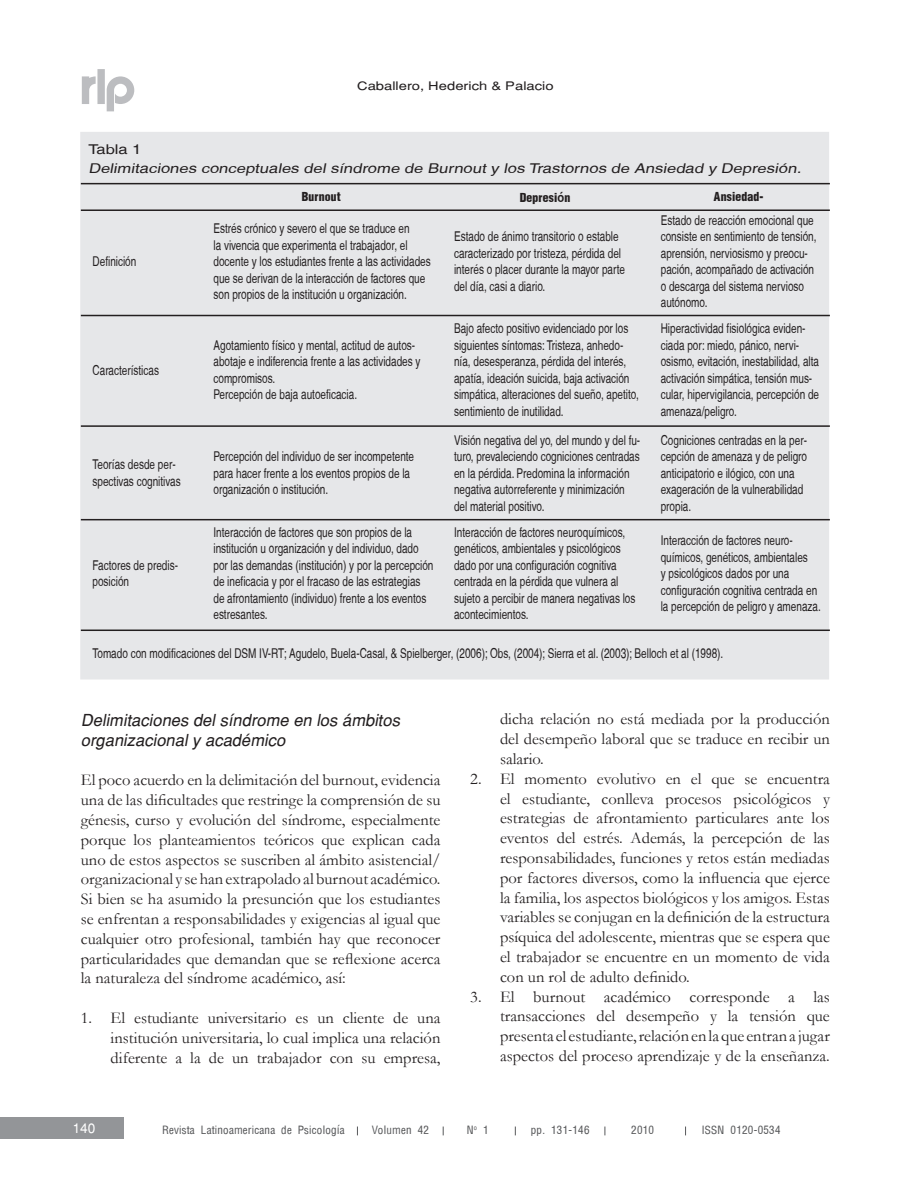
<style>
.page{position:relative;width:915px;height:1191px;background:#fff}
.page>*{position:absolute;margin:0;border:0;box-sizing:border-box;transform-origin:0 0}
.t1{font:16.5px/19.8px "Garamond";color:#231f20;text-align:justify}
.t2{font:italic 16.5px/19.8px "Helvetica";color:#231f20}
.t3{font:condensed 13.5px/16.5px "Helvetica";color:#231f20;scale:.9 1}
.t4{font:italic condensed 13.5px "Helvetica";color:#231f20;scale:1.5 1}
.t5{font:13.5px "Helvetica Condensed Black Se";color:#231f20}
.t6{font:condensed 13.5px "Helvetica";color:#231f20;scale:1.5 1}
.t7{font:13.5px "Helvetica";color:#fff}
.t8{font:100 condensed 12.75px "Helvetica";color:#57585a}
.t9{font:11.7px "Helvetica";color:#231f20;scale:1.25 1}
.s1{font-family:"Helvetica";font-weight:700;font-stretch:condensed}
.s2{font-weight:400}
</style>
<div class="page">
<div style="left:0;top:1117px;width:124px;height:21px;background:#939598"></div>
<svg style="left:82px;top:69px;width:52px;height:42px"></svg>
<div style="left:80px;top:132px;width:748px;height:547px;background:#e6e7e9"></div>
<hr style="left:81px;top:183px;width:748px;height:1px;background:#231f20">
<hr style="left:81px;top:209px;width:748px;height:2px;background:#231f20">
<hr style="left:81px;top:315px;width:748px;height:1px;background:#231f20">
<hr style="left:81px;top:425px;width:748px;height:2px;background:#231f20">
<hr style="left:81px;top:519px;width:748px;height:1px;background:#231f20">
<hr style="left:81px;top:629px;width:748px;height:2px;background:#231f20">
<p class="t9" style="left:357px;top:78px;width:159px">Caballero, Hederich &amp; Palacio</p>
<p class="t6" style="left:88px;top:141px;width:37px">Tabla 1</p>
<p class="t4" style="left:88px;top:161px;width:478px">Delimitaciones conceptuales del síndrome de Burnout y los Trastornos de Ansiedad y Depresión.</p>
<p class="t5" style="left:302px;top:191px;width:41px">Burnout</p>
<p class="t5" style="left:519px;top:191px;width:52px">Depresi<span class="s1">ó</span>n</p>
<p class="t5" style="left:713px;top:191px;width:51px">Ansiedad-</p>
<p class="t3" style="left:93px;top:253px;width:50px">Definición</p>
<p class="t3" style="left:93px;top:362px;width:75px">Características</p>
<p class="t3" style="left:213px;top:220px;width:243px">Estrés crónico y severo el que se traduce en<br>la vivencia que experimenta el trabajador, el docente y los estudiantes frente a las actividades que se derivan de la interacción de factores que son propios de la institución u organización.</p>
<p class="t3" style="left:454px;top:228px;width:191px">Estado de ánimo transitorio o estable caracterizado por tristeza, pérdida del interés o placer durante la mayor parte del día, casi a diario.</p>
<p class="t3" style="left:660px;top:212px;width:174px">Estado de reacción emocional que consiste en sentimiento de tensión, aprensión, nerviosismo y preocu&shy;pación, acompañado de activación o descarga del sistema nervioso autónomo.</p>
<p class="t3" style="left:213px;top:337px;width:231px">Agotamiento físico y mental, actitud de autos&shy;abotaje e indiferencia frente a las actividades y compromisos.<br>Percepción de baja autoeficacia.</p>
<p class="t3" style="left:454px;top:320px;width:207px">Bajo afecto positivo evidenciado por los siguientes síntomas: Tristeza, anhedo&shy;nía, desesperanza, pérdida del interés, apatía, ideación suicida, baja activación simpática, alteraciones del sueño, apetito, sentimiento de inutilidad.</p>
<p class="t3" style="left:660px;top:320px;width:177px">Hiperactividad fisiológica eviden&shy;ciada por: miedo, pánico, nervi&shy;osismo, evitación, inestabilidad, alta activación simpática, tensión mus&shy;cular, hipervigilancia, percepción de amenaza/peligro.</p>
<p class="t3" style="left:93px;top:456px;width:99px">Teorías desde per&shy;spectivas cognitivas</p>
<p class="t3" style="left:213px;top:448px;width:224px">Percepción del individuo de ser incompetente para hacer frente a los eventos propios de la organización o institución.</p>
<p class="t3" style="left:454px;top:431px;width:208px">Visión negativa del yo, del mundo y del fu&shy;turo, prevaleciendo cogniciones centradas en la pérdida. Predomina la información negativa autorreferente y minimización del material positivo.</p>
<p class="t3" style="left:660px;top:431px;width:164px">Cogniciones centradas en la per&shy;cepción de amenaza y de peligro anticipatorio e ilógico, con una exageración de la vulnerabilidad propia.</p>
<p class="t3" style="left:213px;top:524px;width:246px">Interacción de factores que son propios de la institución u organización y del individuo, dado por las demandas (institución) y por la percepción de ineficacia y por el fracaso de las estrategias de afrontamiento (individuo) frente a los eventos estresantes.</p>
<p class="t3" style="left:454px;top:524px;width:203px">Interacción de factores neuroquímicos, genéticos, ambientales y psicológicos dado por una configuración cognitiva centrada en la pérdida que vulnera al sujeto a percibir de manera negativas los acontecimientos.</p>
<p class="t3" style="left:660px;top:532px;width:179px">Interacción de factores neuro&shy;químicos, genéticos, ambientales<br>y psicológicos dados por una configuración cognitiva centrada en la percepción de peligro y amenaza.</p>
<p class="t3" style="left:92px;top:644px;width:702px">Tomado con modificaciones del DSM IV-RT; Agudelo, Buela-Casal, &amp; Spielberger, (2006); Obs, (2004); Sierra et al. (2003); Belloch et al (1998).</p>
<p class="t3" style="left:92px;top:557px;width:96px">Factores de predis&shy;posición</p>
<p class="t2" style="left:81px;top:710px;width:324px">Delimitaciones del síndrome en los ámbitos organizacional y académico</p>
<p class="t1" style="left:81px;top:770px;width:361px">El poco acuerdo en la delimitación del burnout, evidencia una de las dificultades que restringe la comprensión de su génesis, curso y evolución del síndrome, especialmente porque los planteamientos teóricos que explican cada uno de estos aspectos se suscriben al ámbito asistencial/ organizacional y se han extrapolado al burnout académico.<br>Si bien se ha asumido la presunción que los estudiantes se enfrentan a responsabilidades y exigencias al igual que cualquier otro profesional, también hay que reconocer particularidades que demandan que se reflexione acerca la naturaleza del síndrome académico, así:</p>
<p class="t1" style="left:111px;top:1007px;width:331px;text-indent:-30px">1. El estudiante universitario es un cliente de una institución universitaria, lo cual implica una relación diferente a la de un trabajador con su empresa,</p>
<p class="t1" style="left:500px;top:709px;width:331px">dicha relación no está mediada por la producción del desempeño laboral que se traduce en recibir un salario.</p>
<p class="t1" style="left:500px;top:768px;width:331px;text-indent:-30px">2. El momento evolutivo en el que se encuentra el estudiante, conlleva procesos psicológicos y estrategias de afrontamiento particulares ante los eventos del estrés. Además, la percepción de las responsabilidades, funciones y retos están mediadas por factores diversos, como la influencia que ejerce la familia, los aspectos biológicos y los amigos. Estas variables se conjugan en la definición de la estructura psíquica del adolescente, mientras que se espera que el trabajador se encuentre en un momento de vida con un rol de adulto definido.</p>
<p class="t1" style="left:500px;top:986px;width:331px;text-indent:-30px">3. El burnout académico corresponde a las transacciones del desempeño y la tensión que presenta el estudiante, relación en la que entran a jugar aspectos del proceso aprendizaje y de la enseñanza.</p>
<p class="t7" style="left:73px;top:1120px;width:24px">140</p>
<p class="t8" style="left:162px;top:1125px;width:184px">Revista Latinoamericana de Psicolog<span class="s2">í</span>a</p>
<p class="t8" style="left:371px;top:1124px;width:59px">Volumen 42</p>
<p class="t8" style="left:466px;top:1124px;width:24px">N<sup>o</sup> 1</p>
<p class="t8" style="left:530px;top:1124px;width:61px">pp. 131-146</p>
<p class="t8" style="left:631px;top:1124px;width:25px">2010</p>
<p class="t8" style="left:701px;top:1124px;width:81px">ISSN 0120-0534</p>
</div>
